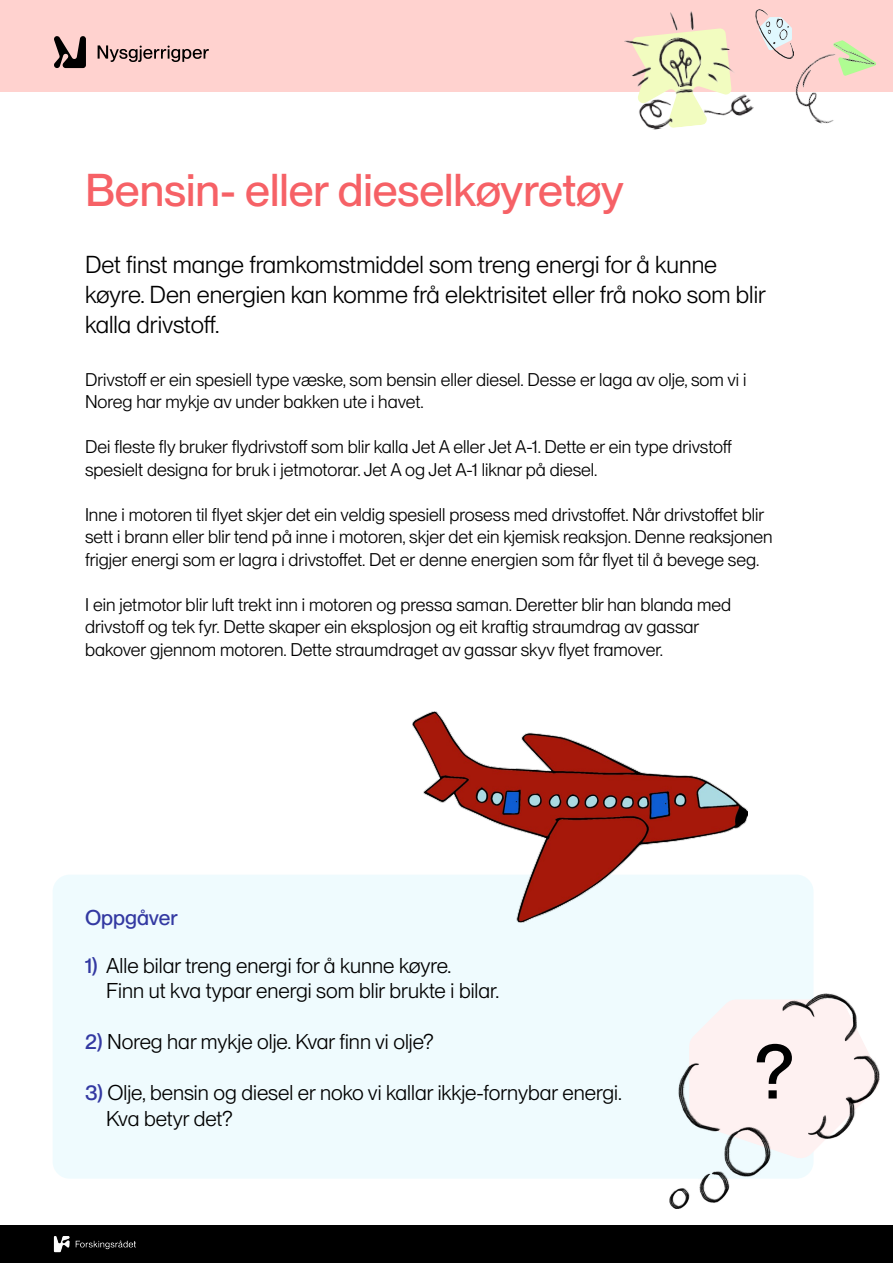
<style>
.page{position:relative;width:893px;height:1263px;background:#fff}
.page>*{position:absolute;margin:0;border:0;box-sizing:border-box;transform-origin:0 0}
.t1{font:500 75px "PP Neue Montreal";color:#000}
.Tittel{font:500 45px "PP Neue Montreal";color:#f66166}
.Ingress{font:24px/30px "PP Neue Montreal";color:#000}
.Brødtekst{font:21px "PP Neue Montreal";color:#000}
.Mellomtittel_1{font:500 21px "PP Neue Montreal";color:#3339a2}
.Brødtekst-2{font:18px/22.5px "PP Neue Montreal";color:#000}
.s1{font-weight:500;color:#3339a2}
</style>
<div class="page">
<div style="left:0;top:0;width:893px;height:91px;background:#ffd2cf"></div>
<img style="left:622px;top:11px;width:133px;height:119px">
<img style="left:756px;top:10px;width:36px;height:49px">
<img style="left:786px;top:37px;width:90px;height:87px">
<div style="left:0;top:1225px;width:893px;height:38px;background:#000"></div>
<svg style="left:98px;top:45px;width:111px;height:17px"></svg>
<svg style="left:54px;top:36px;width:32px;height:32px"></svg>
<img style="left:53px;top:1236px;width:83px;height:16px">
<div style="left:53px;top:875px;width:761px;height:304px;background:#effbfe;border-radius:17px"></div>
<img style="left:412px;top:711px;width:336px;height:211px">
<img style="left:669px;top:994px;width:211px;height:215px">
<h1 class="Tittel" style="left:85px;top:164px;width:540px">Bensin- eller dieselkøyretøy</h1>
<p class="Ingress" style="left:85px;top:250px;width:634px">Det finst mange framkomstmiddel som treng energi for å kunne</p>
<p class="Ingress" style="left:85px;top:280px;width:682px">køyre. Den energien kan komme frå elektrisitet eller frå noko som blir kalla drivstoff.</p>
<p class="Brødtekst-2" style="left:85px;top:368px;width:663px">Drivstoff er ein spesiell type væske, som bensin eller diesel. Desse er laga av olje, som vi i</p>
<p class="Brødtekst-2" style="left:85px;top:391px;width:340px">Noreg har mykje av under bakken ute i havet.</p>
<p class="Brødtekst-2" style="left:85px;top:436px;width:648px">Dei fleste fly bruker flydrivstoff som blir kalla Jet A eller Jet A-1. Dette er ein type drivstoff spesielt designa for bruk i jetmotorar. Jet A og Jet A-1 liknar på diesel.</p>
<p class="Brødtekst-2" style="left:85px;top:503px;width:689px">Inne i motoren til flyet skjer det ein veldig spesiell prosess med drivstoffet. Når drivstoffet blir sett i brann eller blir tend på inne i motoren, skjer det ein kjemisk reaksjon. Denne reaksjonen frigjer energi som er lagra i drivstoffet. Det er denne energien som får flyet til å bevege seg.</p>
<p class="Brødtekst-2" style="left:85px;top:593px;width:648px">I ein jetmotor blir luft trekt inn i motoren og pressa saman. Deretter blir han blanda med</p>
<p class="Brødtekst-2" style="left:85px;top:616px;width:616px">drivstoff og tek fyr. Dette skaper ein eksplosjon og eit kraftig straumdrag av gassar</p>
<p class="Brødtekst-2" style="left:85px;top:638px;width:580px">bakover gjennom motoren. Dette straumdraget av gassar skyv flyet framover.</p>
<h2 class="Mellomtittel_1" style="left:85px;top:905px;width:94px">Oppgåver</h2>
<p class="Brødtekst" style="left:85px;top:953px;width:368px"><span class="s1">1)</span> Alle bilar treng energi for å kunne køyre.</p>
<p class="Brødtekst" style="left:106px;top:978px;width:395px">Finn ut kva typar energi som blir brukte i bilar.</p>
<p class="Brødtekst" style="left:85px;top:1029px;width:350px"><span class="s1">2)</span> Noreg har mykje olje. Kvar finn vi olje?</p>
<p class="Brødtekst" style="left:85px;top:1080px;width:538px"><span class="s1">3)</span> Olje, bensin og diesel er noko vi kallar ikkje-fornybar energi.</p>
<p class="Brødtekst" style="left:106px;top:1106px;width:128px">Kva betyr det?</p>
<h1 class="t1" style="left:756px;top:1028px;width:39px">?</h1>
</div>
